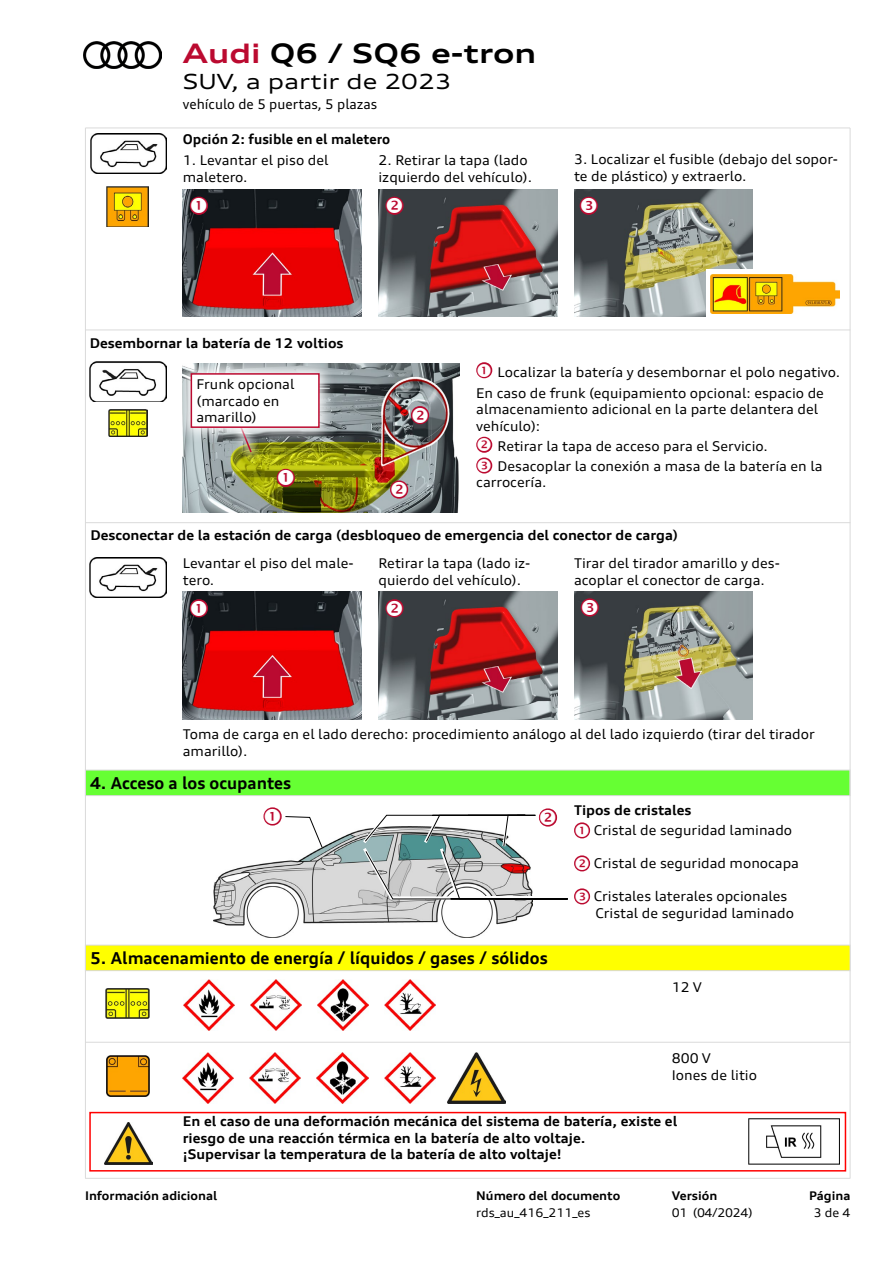
<style>
.page{position:relative;width:893px;height:1263px;background:#fff}
.page>*{position:absolute;margin:0;border:0;box-sizing:border-box;transform-origin:0 0}
.t1{font:700 expanded 27px "Audi Type";color:#000}
.t2{font:expanded 21px "Audi Type";color:#000}
.t3{font:700 16.5px "Audi Type";color:#000}
.t4{font:13.5px/16.5px "Audi Type Screen";color:#000}
.t5{font:700 13.5px/16.5px "Audi Type Screen";color:#000}
.t6{font:700 13.5px "Audi Type";color:#000}
.t7{font:13.5px "Audi Type";color:#000}
.t8{font:700 12px "Audi Type Screen";color:#000}
.t9{font:12px "Audi Type Screen";color:#000}
.s1{color:#bb0a30}
</style>
<div class="page">
<img style="left:214px;top:830px;width:319px;height:108px">
<hr style="left:85px;top:330px;width:765px;height:1px;background:#dadada">
<hr style="left:85px;top:522px;width:765px;height:1px;background:#dadada">
<img style="left:90px;top:134px;width:77px;height:40px">
<div style="left:85px;top:770px;width:765px;height:25px;background:#6f3"></div>
<div style="left:85px;top:770px;width:765px;height:26px;border:1px solid #dadada"></div>
<hr style="left:85px;top:128px;width:765px;height:1px;background:#dadada">
<hr style="left:85px;top:128px;width:1px;height:1050px;background:#dadada">
<hr style="left:850px;top:128px;width:1px;height:1050px;background:#dadada">
<img style="left:183px;top:364px;width:276px;height:148px">
<img style="left:378px;top:189px;width:179px;height:128px">
<img style="left:183px;top:189px;width:178px;height:128px">
<img style="left:378px;top:592px;width:179px;height:127px">
<img style="left:574px;top:189px;width:179px;height:128px">
<img style="left:574px;top:592px;width:179px;height:127px">
<img style="left:106px;top:187px;width:43px;height:40px">
<img style="left:183px;top:592px;width:178px;height:127px">
<img style="left:90px;top:361px;width:76px;height:41px">
<img style="left:90px;top:558px;width:76px;height:40px">
<hr style="left:85px;top:1042px;width:765px;height:1px;background:#dadada">
<hr style="left:85px;top:1178px;width:765px;height:1px;background:#dadada">
<img style="left:108px;top:409px;width:39px;height:28px">
<div style="left:85px;top:945px;width:765px;height:26px;background:#ff0"></div>
<div style="left:85px;top:945px;width:765px;height:26px;border:1px solid #dadada"></div>
<img style="left:183px;top:979px;width:51px;height:51px">
<img style="left:317px;top:979px;width:51px;height:52px">
<img style="left:250px;top:979px;width:51px;height:52px">
<img style="left:384px;top:979px;width:51px;height:51px">
<img style="left:106px;top:988px;width:43px;height:31px">
<img style="left:104px;top:1122px;width:48px;height:42px">
<div style="left:89px;top:1112px;width:757px;height:59px;border:2px solid #f00"></div>
<img style="left:183px;top:1052px;width:51px;height:51px">
<img style="left:250px;top:1052px;width:51px;height:51px">
<img style="left:317px;top:1052px;width:51px;height:51px">
<img style="left:384px;top:1052px;width:51px;height:51px">
<img style="left:448px;top:1052px;width:58px;height:51px">
<img style="left:106px;top:1056px;width:43px;height:41px">
<img style="left:748px;top:1119px;width:92px;height:46px">
<div style="left:706px;top:269px;width:133px;height:50px;background:#fff"></div>
<img style="left:710px;top:275px;width:129px;height:38px">
<svg style="left:221px;top:444px;width:42px;height:19px"></svg>
<svg style="left:231px;top:444px;width:22px;height:10px"></svg>
<svg style="left:182px;top:363px;width:153px;height:81px;background:#aab0ae"></svg>
<div style="left:191px;top:374px;width:128px;height:53px;background:#fff"></div>
<div style="left:191px;top:373px;width:129px;height:55px;border:2px solid #bb0a30"></div>
<img style="left:84px;top:41px;width:78px;height:27px">
<svg style="left:265px;top:816px;width:58px;height:32px"></svg>
<svg style="left:360px;top:814px;width:208px;height:87px"></svg>
<svg style="left:191px;top:198px;width:15px;height:15px"></svg>
<svg style="left:387px;top:198px;width:15px;height:15px"></svg>
<svg style="left:191px;top:600px;width:15px;height:16px"></svg>
<svg style="left:387px;top:600px;width:15px;height:16px"></svg>
<svg style="left:278px;top:470px;width:15px;height:15px"></svg>
<svg style="left:392px;top:482px;width:15px;height:15px"></svg>
<svg style="left:412px;top:407px;width:16px;height:16px"></svg>
<svg style="left:581px;top:198px;width:15px;height:15px"></svg>
<svg style="left:582px;top:600px;width:15px;height:15px"></svg>
<h1 class="t1" style="left:183px;top:37px;width:355px"><span class="s1">Audi</span> Q6 / SQ6 e-tron</h1>
<h2 class="t2" style="left:183px;top:68px;width:270px">SUV, a partir de 2023</h2>
<p class="t7" style="left:183px;top:96px;width:196px">vehículo de 5 puertas, 5 plazas</p>
<p class="t6" style="left:183px;top:131px;width:209px">Opción 2: fusible en el maletero</p>
<p class="t4" style="left:183px;top:152px;width:147px">1. Levantar el piso del maletero.</p>
<p class="t4" style="left:378px;top:152px;width:155px">2. Retirar la tapa (lado izquierdo del vehículo).</p>
<p class="t4" style="left:574px;top:151px;width:265px">3. Localizar el fusible (debajo del sopor&shy;te de plástico) y extraerlo.</p>
<p class="t5" style="left:90px;top:335px;width:255px">Desembornar la batería de 12 voltios</p>
<p class="t4" style="left:196px;top:376px;width:100px">Frunk opcional (marcado en amarillo)</p>
<p class="t4" style="left:476px;top:361px;width:365px;line-height:20.7px;text-indent:21px">Localizar la batería y desembornar el polo negativo.<br>En caso de frunk (equipamiento opcional: espacio de</p>
<p class="t4" style="left:476px;top:401px;width:344px">almacenamiento adicional en la parte delantera del vehículo):</p>
<p class="t4" style="left:497px;top:437px;width:327px;line-height:19.2px">Retirar la tapa de acceso para el Servicio.<br>Desacoplar la conexión a masa de la batería en la</p>
<p class="t4" style="left:476px;top:474px;width:72px">carrocería.</p>
<p class="t5" style="left:90px;top:527px;width:590px">Desconectar de la estación de carga (desbloqueo de emergencia del conector de carga)</p>
<p class="t4" style="left:183px;top:555px;width:172px">Levantar el piso del male&shy;tero.</p>
<p class="t4" style="left:378px;top:555px;width:154px">Retirar la tapa (lado iz&shy;quierdo del vehículo).</p>
<p class="t4" style="left:574px;top:555px;width:207px">Tirar del tirador amarillo y des&shy;acoplar el conector de carga.</p>
<p class="t4" style="left:183px;top:726px;width:633px">Toma de carga en el lado derecho: procedimiento análogo al del lado izquierdo (tirar del tirador amarillo).</p>
<p class="t3" style="left:90px;top:773px;width:203px">4. Acceso a los ocupantes</p>
<p class="t3" style="left:90px;top:948px;width:459px">5. Almacenamiento de energía / líquidos / gases / sólidos</p>
<p class="t5" style="left:574px;top:801px;width:119px">Tipos de cristales</p>
<p class="t4" style="left:594px;top:822px;width:200px">Cristal de seguridad laminado</p>
<p class="t4" style="left:594px;top:855px;width:207px">Cristal de seguridad monocapa</p>
<p class="t4" style="left:594px;top:888px;width:202px">Cristales laterales opcionales<br>Cristal de seguridad laminado</p>
<p class="t4" style="left:672px;top:979px;width:32px">12 V</p>
<p class="t4" style="left:672px;top:1050px;width:87px">800 V<br>Iones de litio</p>
<p class="t5" style="left:183px;top:1113px;width:496px">En el caso de una deformación mecánica del sistema de batería, existe el riesgo de una reacción térmica en la batería de alto voltaje.<br>¡Supervisar la temperatura de la batería de alto voltaje!</p>
<p class="t8" style="left:85px;top:1188px;width:134px">Información adicional</p>
<p class="t8" style="left:476px;top:1188px;width:145px">Número del documento</p>
<p class="t9" style="left:476px;top:1205px;width:116px">rds_au_416_211_es</p>
<p class="t8" style="left:672px;top:1188px;width:47px">Versión</p>
<p class="t9" style="left:672px;top:1205px;width:82px">01 (04/2024)</p>
<p class="t8" style="left:809px;top:1188px;width:43px">Página</p>
<p class="t9" style="left:814px;top:1205px;width:38px">3 de 4</p>
</div>
